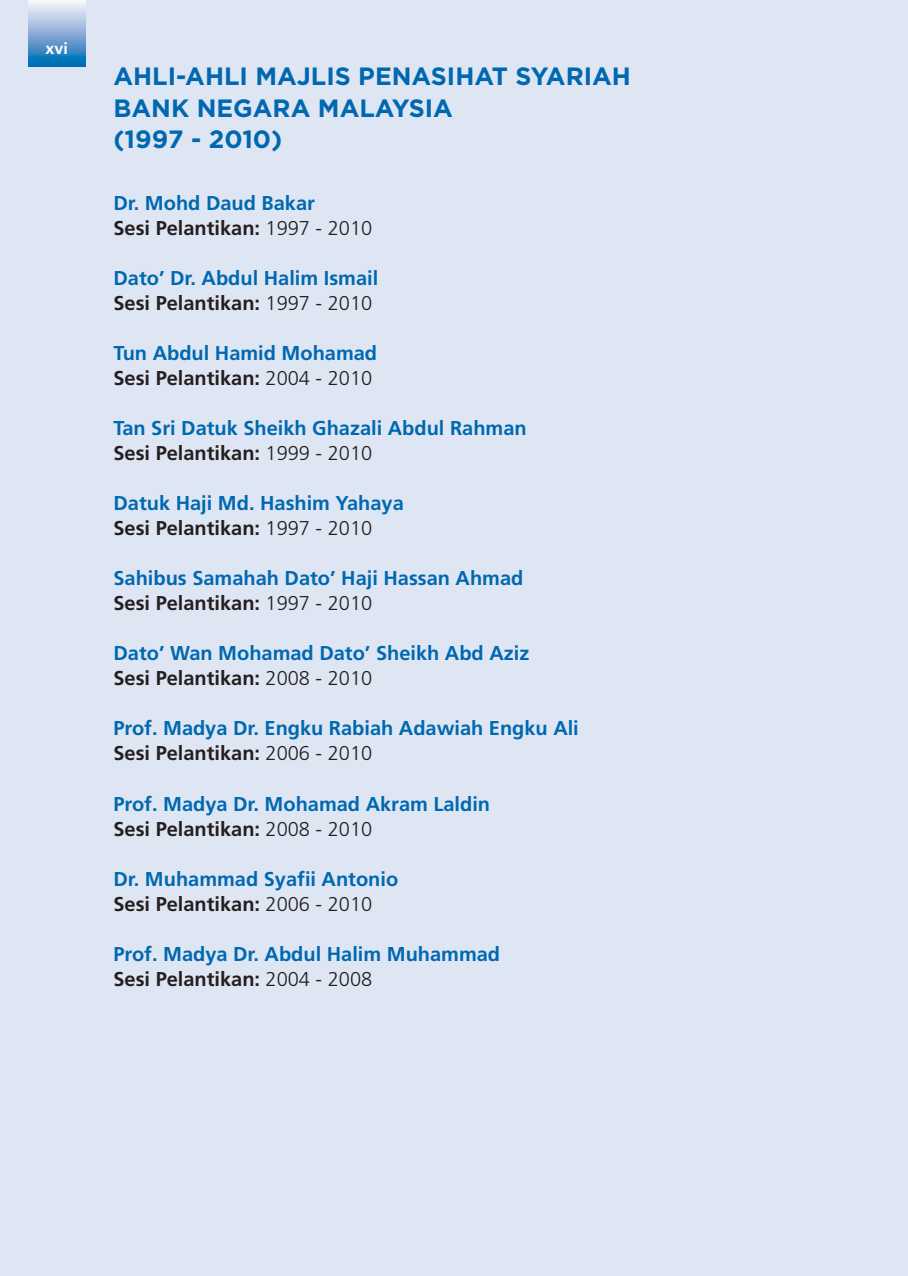
<style>
.page{position:relative;width:908px;height:1276px;background:#fff}
.page>*{position:absolute;margin:0;border:0;box-sizing:border-box;transform-origin:0 0}
.t1{font:700 25px/31.2px "Gotham";color:#0068b1}
.t2{font:700 20px/25px "Frutiger";color:#0068b1}
.t3{font:700 16px "Frutiger";color:#fff}
.s1{color:#231f20}
.s2{font-weight:300;color:#231f20}
</style>
<div class="page">
<div style="left:0;top:0;width:907px;height:1276px;background:#dfe6f3"></div>
<svg style="left:28px;top:0;width:57px;height:66px"></svg>
<p class="t3" style="left:46px;top:42px;width:24px">xvi</p>
<p class="t1" style="left:113px;top:63px;width:518px">AHLI-AHLI MAJLIS PENASIHAT SYARIAH<br>BANK NEGARA MALAYSIA<br>(1997 - 2010)</p>
<p class="t2" style="left:113px;top:192px;width:260px">Dr. Mohd Daud Bakar<br><span class="s1">Sesi Pelantikan:</span> <span class="s2">1997 - 2010</span></p>
<p class="t2" style="left:113px;top:267px;width:266px">Dato’ Dr. Abdul Halim Ismail<br><span class="s1">Sesi Pelantikan:</span> <span class="s2">1997 - 2010</span></p>
<p class="t2" style="left:113px;top:342px;width:265px">Tun Abdul Hamid Mohamad<br><span class="s1">Sesi Pelantikan:</span> <span class="s2">2004 - 2010</span></p>
<p class="t2" style="left:113px;top:417px;width:414px">Tan Sri Datuk Sheikh Ghazali Abdul Rahman<br><span class="s1">Sesi Pelantikan:</span> <span class="s2">1999 - 2010</span></p>
<p class="t2" style="left:113px;top:492px;width:292px">Datuk Haji Md. Hashim Yahaya<br><span class="s1">Sesi Pelantikan:</span> <span class="s2">1997 - 2010</span></p>
<p class="t2" style="left:113px;top:567px;width:411px">Sahibus Samahah Dato’ Haji Hassan Ahmad<br><span class="s1">Sesi Pelantikan:</span> <span class="s2">1997 - 2010</span></p>
<p class="t2" style="left:113px;top:642px;width:417px">Dato’ Wan Mohamad Dato’ Sheikh Abd Aziz<br><span class="s1">Sesi Pelantikan:</span> <span class="s2">2008 - 2010</span></p>
<p class="t2" style="left:113px;top:717px;width:466px">Prof. Madya Dr. Engku Rabiah Adawiah Engku Ali<br><span class="s1">Sesi Pelantikan:</span> <span class="s2">2006 - 2010</span></p>
<p class="t2" style="left:113px;top:792px;width:378px">Prof. Madya Dr. Mohamad Akram Laldin<br><span class="s1">Sesi Pelantikan:</span> <span class="s2">2008 - 2010</span></p>
<p class="t2" style="left:113px;top:867px;width:286px">Dr. Muhammad Syafii Antonio<br><span class="s1">Sesi Pelantikan:</span> <span class="s2">2006 - 2010</span></p>
<p class="t2" style="left:113px;top:942px;width:388px">Prof. Madya Dr. Abdul Halim Muhammad<br><span class="s1">Sesi Pelantikan:</span> <span class="s2">2004 - 2008</span></p>
</div>
